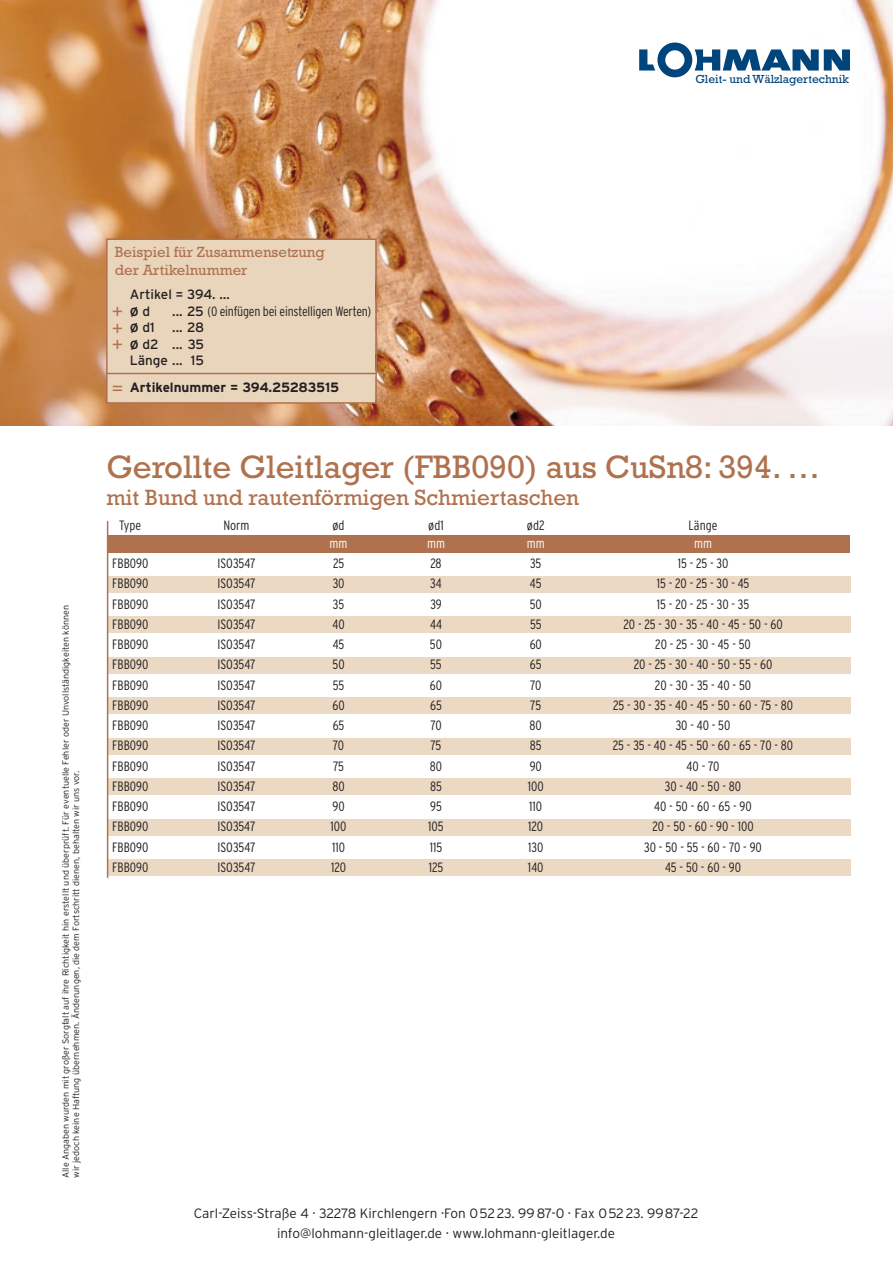
<style>
.page{position:relative;width:893px;height:1263px;background:#fff}
.page>*{position:absolute;margin:0;border:0;box-sizing:border-box;transform-origin:0 0}
.t1{font:33px "Rockwell";color:#b0724e}
.t2{font:22.5px "Rockwell";color:#b0724e}
.t3{font:18px/16.4px "Helvetica";color:#b0724e;text-align:justify}
.t4{font:15.75px "Interstate";color:#231f20}
.t5{font:15px/18px "Rockwell";color:#b0724e}
.t6{font:300 condensed 13.5px "Interstate";color:#231f20}
.t7{font:300 13.5px/19.5px "Interstate";color:#231f20;text-align:center}
.t8{font:13.5px/16.5px "Interstate";color:#231f20;text-align:justify}
.t9{font:700 13.5px "Interstate";color:#231f20}
.t10{font:300 condensed 13.5px "Interstate";color:#fff}
.t11{font:11.85px "Rockwell";color:#00447c}
.t12{font:300 9px/10.5px "Interstate";color:#231f20}
.s1{font-size:13.5px}
.s2{font-weight:400;font-stretch:normal}
.s3{font-size:15.75px}
</style>
<div class="page">
<img style="left:0;top:0;width:892px;height:425px">
<svg style="left:639px;top:43px;width:211px;height:34px"></svg>
<div style="left:107px;top:536px;width:743px;height:17px;background:#b0724e"></div>
<div style="left:107px;top:576px;width:743px;height:17px;background:#ebd9c3"></div>
<div style="left:107px;top:616px;width:743px;height:17px;background:#ebd9c3"></div>
<div style="left:107px;top:657px;width:743px;height:17px;background:#ebd9c3"></div>
<div style="left:107px;top:697px;width:743px;height:17px;background:#ebd9c3"></div>
<div style="left:107px;top:738px;width:743px;height:17px;background:#ebd9c3"></div>
<div style="left:107px;top:778px;width:743px;height:17px;background:#ebd9c3"></div>
<div style="left:107px;top:819px;width:743px;height:17px;background:#ebd9c3"></div>
<div style="left:107px;top:859px;width:743px;height:17px;background:#ebd9c3"></div>
<hr style="left:107px;top:521px;width:1px;height:357px;background:#b0724e">
<div style="left:108px;top:240px;width:267px;height:162px;background:#e9d5bc"></div>
<div style="left:106px;top:238px;width:271px;height:166px;border:2px solid #b0724e"></div>
<hr style="left:106px;top:373px;width:271px;height:1px;background:#b0724e">
<p class="t11" style="left:695px;top:74px;width:155px">Gleit- und Wälzlagertechnik</p>
<p class="t12" style="left:61px;top:1178px;width:575px;rotate:-90deg">Alle Angaben wurden mit großer Sorgfalt auf ihre Richtigkeit hin erstellt und überprüft. Für eventuelle Fehler oder Unvollständigkeiten können wir jedoch keine Haftung übernehmen. Änderungen, die dem Fortschritt dienen, behalten wir uns vor.</p>
<p class="t5" style="left:115px;top:244px;width:211px">Beispiel für Zusammensetzung der Artikelnummer</p>
<p class="t8" style="left:130px;top:287px;width:101px">Artikel = 394. …</p>
<p class="t4" style="left:130px;top:304px;width:22px">ø <span class="s1">d</span></p>
<p class="t6" style="left:172px;top:306px;width:200px"><span class="s2">... 25</span> (0 einfügen bei einstelligen Werten)</p>
<p class="t8" style="left:130px;top:320px;width:27px"><span class="s3">ø</span> d1</p>
<h3 class="t3" style="left:112px;top:304px;width:12px">+ + +</h3>
<h3 class="t3" style="left:112px;top:380px;width:12px">=</h3>
<p class="t8" style="left:130px;top:320px;width:76px;text-indent:43px">... 28 <span class="s3">ø</span> d2 ... 35<br>Länge ... 15</p>
<p class="t9" style="left:130px;top:382px;width:211px">Artikelnummer = 394.25283515</p>
<h1 class="t1" style="left:106px;top:456px;width:715px">Gerollte Gleitlager (FBB090) aus CuSn8: 394. …</h1>
<h2 class="t2" style="left:106px;top:490px;width:474px">mit Bund und rautenförmigen Schmiertaschen</h2>
<p class="t6" style="left:119px;top:520px;width:24px">Type</p>
<p class="t6" style="left:223px;top:520px;width:28px">Norm</p>
<p class="t6" style="left:333px;top:520px;width:14px">ød</p>
<p class="t6" style="left:428px;top:520px;width:17px">ød1</p>
<p class="t6" style="left:527px;top:520px;width:19px">ød2</p>
<p class="t6" style="left:688px;top:520px;width:30px">Länge</p>
<p class="t10" style="left:330px;top:538px;width:19px">mm</p>
<p class="t10" style="left:427px;top:538px;width:19px">mm</p>
<p class="t10" style="left:527px;top:538px;width:19px">mm</p>
<p class="t10" style="left:694px;top:538px;width:19px">mm</p>
<p class="t6" style="left:112px;top:558px;width:38px">FBB090</p>
<p class="t6" style="left:217px;top:558px;width:40px">ISO3547</p>
<p class="t6" style="left:333px;top:558px;width:13px">25</p>
<p class="t6" style="left:430px;top:558px;width:13px">28</p>
<p class="t6" style="left:530px;top:558px;width:13px">35</p>
<p class="t6" style="left:678px;top:558px;width:52px">15 - 25 - 30</p>
<p class="t6" style="left:112px;top:579px;width:38px">FBB090</p>
<p class="t6" style="left:217px;top:579px;width:40px">ISO3547</p>
<p class="t6" style="left:333px;top:579px;width:13px">30</p>
<p class="t6" style="left:430px;top:579px;width:13px">34</p>
<p class="t6" style="left:530px;top:579px;width:13px">45</p>
<p class="t6" style="left:657px;top:579px;width:94px">15 - 20 - 25 - 30 - 45</p>
<p class="t6" style="left:112px;top:599px;width:38px">FBB090</p>
<p class="t6" style="left:217px;top:599px;width:40px">ISO3547</p>
<p class="t6" style="left:333px;top:599px;width:13px">35</p>
<p class="t6" style="left:430px;top:599px;width:13px">39</p>
<p class="t6" style="left:530px;top:599px;width:14px">50</p>
<p class="t6" style="left:657px;top:599px;width:94px">15 - 20 - 25 - 30 - 35</p>
<p class="t6" style="left:112px;top:619px;width:38px">FBB090</p>
<p class="t6" style="left:217px;top:619px;width:40px">ISO3547</p>
<p class="t6" style="left:332px;top:619px;width:14px">40</p>
<p class="t6" style="left:430px;top:619px;width:13px">44</p>
<p class="t6" style="left:530px;top:619px;width:13px">55</p>
<p class="t6" style="left:623px;top:619px;width:161px">20 - 25 - 30 - 35 - 40 - 45 - 50 - 60</p>
<p class="t6" style="left:112px;top:639px;width:38px">FBB090</p>
<p class="t6" style="left:217px;top:639px;width:40px">ISO3547</p>
<p class="t6" style="left:333px;top:639px;width:13px">45</p>
<p class="t6" style="left:430px;top:639px;width:14px">50</p>
<p class="t6" style="left:530px;top:639px;width:14px">60</p>
<p class="t6" style="left:655px;top:639px;width:97px">20 - 25 - 30 - 45 - 50</p>
<p class="t6" style="left:112px;top:660px;width:38px">FBB090</p>
<p class="t6" style="left:217px;top:660px;width:40px">ISO3547</p>
<p class="t6" style="left:332px;top:660px;width:14px">50</p>
<p class="t6" style="left:430px;top:660px;width:13px">55</p>
<p class="t6" style="left:530px;top:660px;width:13px">65</p>
<p class="t6" style="left:634px;top:660px;width:140px">20 - 25 - 30 - 40 - 50 - 55 - 60</p>
<p class="t6" style="left:112px;top:680px;width:38px">FBB090</p>
<p class="t6" style="left:217px;top:680px;width:40px">ISO3547</p>
<p class="t6" style="left:333px;top:680px;width:13px">55</p>
<p class="t6" style="left:430px;top:680px;width:14px">60</p>
<p class="t6" style="left:530px;top:680px;width:13px">70</p>
<p class="t6" style="left:655px;top:680px;width:98px">20 - 30 - 35 - 40 - 50</p>
<p class="t6" style="left:112px;top:700px;width:38px">FBB090</p>
<p class="t6" style="left:217px;top:700px;width:40px">ISO3547</p>
<p class="t6" style="left:332px;top:700px;width:14px">60</p>
<p class="t6" style="left:430px;top:700px;width:13px">65</p>
<p class="t6" style="left:530px;top:700px;width:12px">75</p>
<p class="t6" style="left:613px;top:700px;width:182px">25 - 30 - 35 - 40 - 45 - 50 - 60 - 75 - 80</p>
<p class="t6" style="left:112px;top:720px;width:38px">FBB090</p>
<p class="t6" style="left:217px;top:720px;width:40px">ISO3547</p>
<p class="t6" style="left:333px;top:720px;width:13px">65</p>
<p class="t6" style="left:430px;top:720px;width:13px">70</p>
<p class="t6" style="left:530px;top:720px;width:14px">80</p>
<p class="t6" style="left:676px;top:720px;width:56px">30 - 40 - 50</p>
<p class="t6" style="left:112px;top:741px;width:38px">FBB090</p>
<p class="t6" style="left:217px;top:741px;width:40px">ISO3547</p>
<p class="t6" style="left:333px;top:741px;width:13px">70</p>
<p class="t6" style="left:430px;top:741px;width:12px">75</p>
<p class="t6" style="left:530px;top:741px;width:13px">85</p>
<p class="t6" style="left:613px;top:741px;width:182px">25 - 35 - 40 - 45 - 50 - 60 - 65 - 70 - 80</p>
<p class="t6" style="left:112px;top:761px;width:38px">FBB090</p>
<p class="t6" style="left:217px;top:761px;width:40px">ISO3547</p>
<p class="t6" style="left:333px;top:761px;width:12px">75</p>
<p class="t6" style="left:430px;top:761px;width:14px">80</p>
<p class="t6" style="left:530px;top:761px;width:14px">90</p>
<p class="t6" style="left:687px;top:761px;width:34px">40 - 70</p>
<p class="t6" style="left:112px;top:781px;width:38px">FBB090</p>
<p class="t6" style="left:217px;top:781px;width:40px">ISO3547</p>
<p class="t6" style="left:332px;top:781px;width:14px">80</p>
<p class="t6" style="left:430px;top:781px;width:13px">85</p>
<p class="t6" style="left:528px;top:781px;width:17px">100</p>
<p class="t6" style="left:665px;top:781px;width:78px">30 - 40 - 50 - 80</p>
<p class="t6" style="left:112px;top:801px;width:38px">FBB090</p>
<p class="t6" style="left:217px;top:801px;width:40px">ISO3547</p>
<p class="t6" style="left:332px;top:801px;width:14px">90</p>
<p class="t6" style="left:430px;top:801px;width:13px">95</p>
<p class="t6" style="left:529px;top:801px;width:14px">110</p>
<p class="t6" style="left:654px;top:801px;width:99px">40 - 50 - 60 - 65 - 90</p>
<p class="t6" style="left:112px;top:822px;width:38px">FBB090</p>
<p class="t6" style="left:217px;top:822px;width:40px">ISO3547</p>
<p class="t6" style="left:331px;top:822px;width:17px">100</p>
<p class="t6" style="left:428px;top:822px;width:17px">105</p>
<p class="t6" style="left:528px;top:822px;width:17px">120</p>
<p class="t6" style="left:652px;top:822px;width:103px">20 - 50 - 60 - 90 - 100</p>
<p class="t6" style="left:112px;top:842px;width:38px">FBB090</p>
<p class="t6" style="left:217px;top:842px;width:40px">ISO3547</p>
<p class="t6" style="left:332px;top:842px;width:15px">110</p>
<p class="t6" style="left:430px;top:842px;width:14px">115</p>
<p class="t6" style="left:528px;top:842px;width:17px">130</p>
<p class="t6" style="left:644px;top:842px;width:119px">30 - 50 - 55 - 60 - 70 - 90</p>
<p class="t6" style="left:112px;top:862px;width:38px">FBB090</p>
<p class="t6" style="left:217px;top:862px;width:40px">ISO3547</p>
<p class="t6" style="left:331px;top:862px;width:17px">120</p>
<p class="t6" style="left:429px;top:862px;width:16px">125</p>
<p class="t6" style="left:528px;top:862px;width:17px">140</p>
<p class="t6" style="left:665px;top:862px;width:78px">45 - 50 - 60 - 90</p>
<p class="t7" style="left:194px;top:1205px;width:506px">Carl-Zeiss-Straße 4 · 32278 Kirchlengern ·Fon 052 23. 99 87-0 · Fax 052 23. 9987-22 info@lohmann-gleitlager.de · www.lohmann-gleitlager.de</p>
</div>
